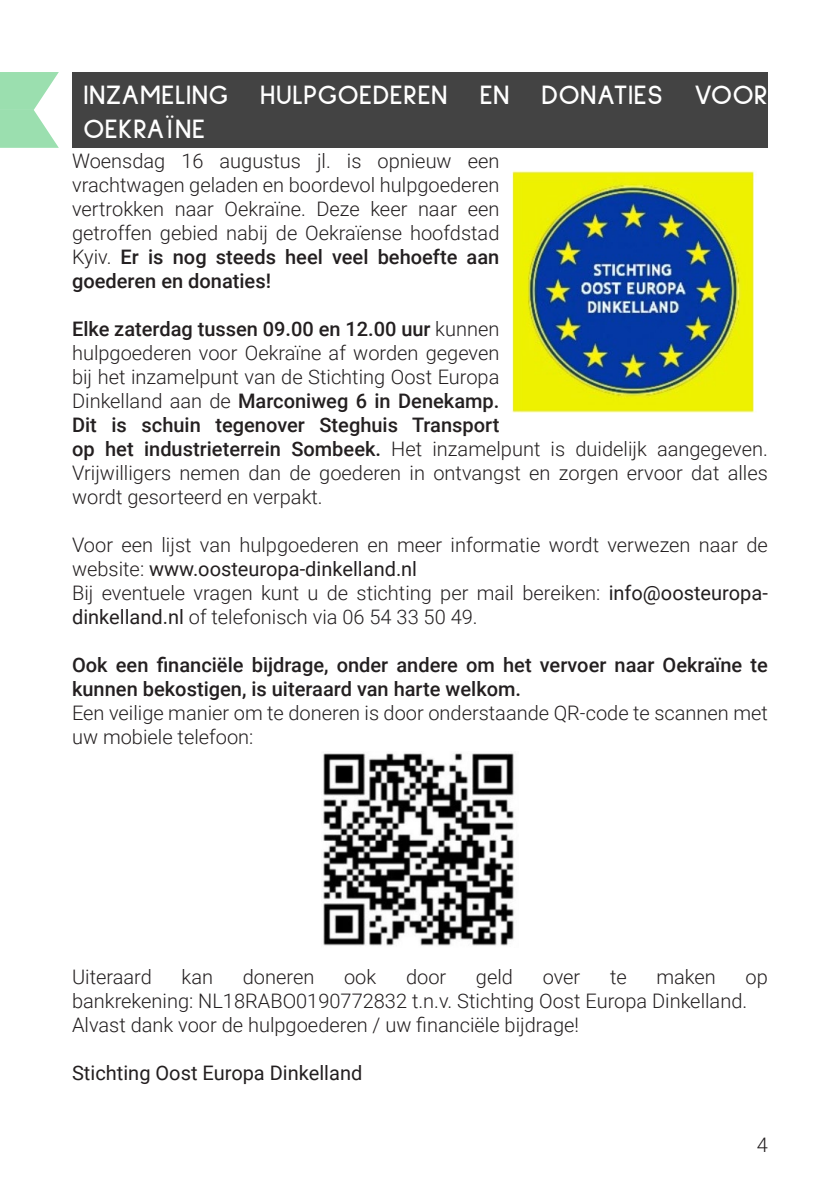
<style>
.page{position:relative;width:840px;height:1191px;background:#fff}
.page>*{position:absolute;margin:0;border:0;box-sizing:border-box;transform-origin:0 0}
.Titels{font:700 28px/33.6px "Sulphur Point";letter-spacing:.02em;color:#fff}
.t1{font:300 20px/24px "Roboto";color:#231f20}
.t2{font:500 20px/24px "Roboto";color:#231f20}
.t3{font:20px "Roboto";color:#231f20}
.s1{font-weight:500}
.s2{font-weight:400}
</style>
<div class="page">
<div style="left:72px;top:72px;width:695px;height:76px;background:#434343"></div>
<svg style="left:0;top:72px;width:59px;height:76px"></svg>
<img style="left:323px;top:753px;width:191px;height:193px">
<img style="left:512px;top:170px;width:242px;height:242px">
<p class="Titels" style="left:83px;top:78px;width:685px">INZAMELING HULPGOEDEREN EN DONATIES VOOR<br>OEKRAÏNE</p>
<p class="t1" style="left:72px;top:148px;width:428px;text-align:justify">Woensdag 16 augustus jl. is opnieuw een vrachtwagen geladen en boordevol hulpgoederen vertrokken naar Oekraïne. Deze keer naar een getroffen gebied nabij de Oekraïense hoofdstad Kyiv. <span class="s1">Er is nog steeds heel veel behoefte aan goederen en donaties!</span></p>
<p class="t1" style="left:72px;top:316px;width:697px"><span class="s1">Elke zaterdag tussen 09.00 en 12.00 uur</span> kunnen<br>hulpgoederen voor Oekraïne af worden gegeven<br>bij het inzamelpunt van de Stichting Oost Europa<br>Dinkelland aan de <span class="s1">Marconiweg 6 in Denekamp.<br>Dit is schuin tegenover Steghuis Transport<br>op het industrieterrein Sombeek.</span> Het inzamelpunt is duidelijk aangegeven.<br>Vrijwilligers nemen dan de goederen in ontvangst en zorgen ervoor dat alles wordt gesorteerd en verpakt.</p>
<p class="t1" style="left:72px;top:532px;width:697px">Voor een lijst van hulpgoederen en meer informatie wordt verwezen naar de website: <span class="s2">www.oosteuropa-dinkelland.nl</span></p>
<p class="t1" style="left:72px;top:580px;width:697px">Bij eventuele vragen kunt u de stichting per mail bereiken: <span class="s2">info@oosteuropa&shy;dinkelland.nl</span> of telefonisch via 06 54 33 50 49.</p>
<p class="t2" style="left:72px;top:652px;width:697px">Ook een financiële bijdrage, onder andere om het vervoer naar Oekraïne te kunnen bekostigen, is uiteraard van harte welkom.</p>
<p class="t1" style="left:72px;top:700px;width:697px">Een veilige manier om te doneren is door onderstaande QR-code te scannen met uw mobiele telefoon:</p>
<p class="t1" style="left:72px;top:964px;width:81px">Uiteraard</p>
<p class="t1" style="left:181px;top:964px;width:33px">kan</p>
<p class="t1" style="left:243px;top:964px;width:73px">doneren</p>
<p class="t1" style="left:344px;top:964px;width:34px">ook</p>
<p class="t1" style="left:406px;top:964px;width:42px">door</p>
<p class="t1" style="left:475px;top:964px;width:39px">geld</p>
<p class="t1" style="left:542px;top:964px;width:39px">over</p>
<p class="t1" style="left:609px;top:964px;width:18px">te</p>
<p class="t1" style="left:656px;top:964px;width:61px">maken</p>
<p class="t1" style="left:72px;top:964px;width:697px;text-indent:673px">op bankrekening: NL18RABO0190772832 t.n.v. Stichting Oost Europa Dinkelland.</p>
<p class="t1" style="left:72px;top:1012px;width:508px">Alvast dank voor de hulpgoederen / uw financiële bijdrage!</p>
<p class="t3" style="left:72px;top:1059px;width:292px">Stichting Oost Europa Dinkelland</p>
<p class="t1" style="left:756px;top:1132px;width:13px">4</p>
</div>
